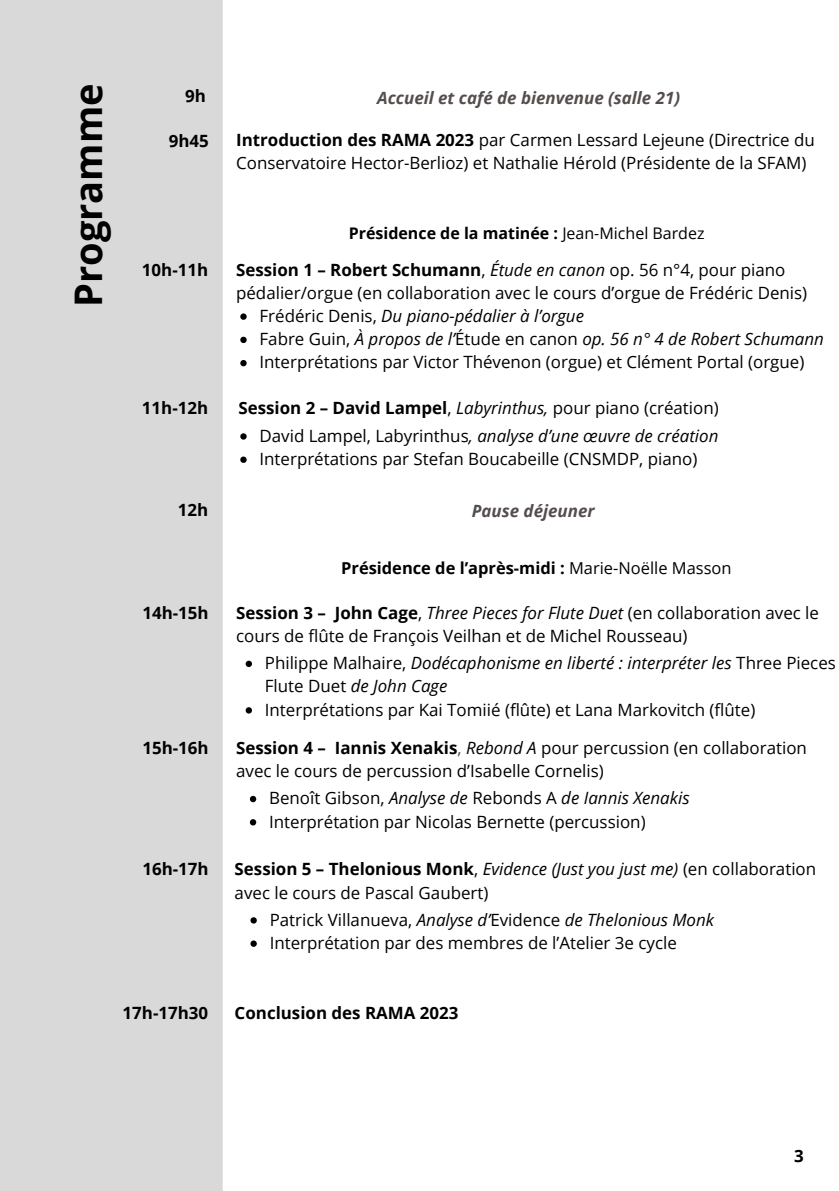
<style>
.page{position:relative;width:839px;height:1191px;background:#fff}
.page>*{position:absolute;margin:0;border:0;box-sizing:border-box;transform-origin:0 0}
.t1{font:700 38px "Open Sans";color:#000}
.t2{font:17px/23.2px "Open Sans";color:#000}
.t3{font:italic 17px/23.2px "Open Sans";color:#000}
.t4{font:700 17px "Open Sans";color:#000}
.t5{font:italic 700 17px "Open Sans";color:#544d4c}
.t6{font:700 16.4px "Open Sans";color:#000}
.t7{font:700 16px "Open Sans";color:#000}
.s1{font-weight:700}
.s2{font-weight:400}
.s3{font-style:italic}
.s4{font-style:normal}
.s5{font-weight:400;font-style:italic}
.s6{color:#544d4c}
</style>
<div class="page">
<div style="left:0;top:0;width:223px;height:1191px;background:#d9d9d9"></div>
<svg style="left:240px;top:313px;width:7px;height:7px"></svg>
<svg style="left:240px;top:337px;width:7px;height:6px"></svg>
<svg style="left:240px;top:360px;width:7px;height:6px"></svg>
<svg style="left:240px;top:433px;width:7px;height:7px"></svg>
<svg style="left:240px;top:457px;width:7px;height:6px"></svg>
<svg style="left:246px;top:661px;width:6px;height:6px"></svg>
<svg style="left:246px;top:707px;width:6px;height:7px"></svg>
<svg style="left:250px;top:917px;width:7px;height:7px"></svg>
<svg style="left:250px;top:941px;width:7px;height:6px"></svg>
<svg style="left:250px;top:796px;width:6px;height:6px"></svg>
<svg style="left:250px;top:819px;width:6px;height:6px"></svg>
<p class="t1" style="left:61px;top:307px;width:225px;rotate:-90deg">Programme</p>
<p class="t4" style="left:185px;top:84px;width:22px">9h</p>
<p class="t5" style="left:377px;top:86px;width:304px">Accueil et café de bienvenue (salle 21)</p>
<p class="t4" style="left:169px;top:129px;width:42px">9h45</p>
<p class="t2" style="left:236px;top:128px;width:580px"><span class="s1">Introduction des RAMA 2023</span> par Carmen Lessard Lejeune (Directrice du<br>Conservatoire Hector-Berlioz) et Nathalie Hérold (Présidente de la SFAM)</p>
<p class="t7" style="left:349px;top:222px;width:357px">Présidence de la matinée : <span class="s2">Jean-Michel Bardez</span></p>
<p class="t4" style="left:142px;top:257px;width:68px">10h-11h</p>
<p class="t2" style="left:236px;top:257px;width:572px"><span class="s1">Session 1 – Robert Schumann</span>, <span class="s3">Étude en canon</span> op. 56 n°4, pour piano pédalier/orgue (en collaboration avec le cours d’orgue de Frédéric Denis)</p>
<p class="t3" style="left:259px;top:304px;width:326px"><span class="s4">Frédéric Denis,</span> Du piano-pédalier à l’orgue</p>
<p class="t3" style="left:259px;top:327px;width:566px"><span class="s4">Fabre Guin,</span> À propos de l’<span class="s4">Étude en canon</span> op. 56 n° 4 de Robert Schumann</p>
<p class="t2" style="left:259px;top:350px;width:546px">Interprétations par Victor Thévenon (orgue) et Clément Portal (orgue)</p>
<p class="t4" style="left:142px;top:396px;width:68px">11h-12h</p>
<p class="t4" style="left:238px;top:396px;width:482px">Session 2 – David Lampel<span class="s2">,</span> <span class="s5">Labyrinthus,</span> <span class="s2">pour piano (création)</span></p>
<p class="t3" style="left:259px;top:424px;width:460px"><span class="s4">David Lampel, Labyrinthus</span>, analyse d’une œuvre de création</p>
<p class="t2" style="left:259px;top:447px;width:439px">Interprétations par Stefan Boucabeille (CNSMDP, piano)</p>
<p class="t4" style="left:178px;top:498px;width:32px">12h</p>
<p class="t5" style="left:471px;top:498px;width:124px">Pause déjeuner</p>
<p class="t6" style="left:341px;top:557px;width:392px">Présidence de l’après-midi : <span class="s2">Marie-Noëlle Masson</span></p>
<p class="t4" style="left:142px;top:600px;width:68px">14h-15h</p>
<p class="t2" style="left:236px;top:600px;width:584px"><span class="s1">Session 3 – John Cage</span>, <span class="s3">Three Pieces for Flute Duet</span> (en collaboration avec le cours de flûte de François Veilhan et de Michel Rousseau)</p>
<p class="t3" style="left:265px;top:651px;width:572px"><span class="s4">Philippe Malhaire,</span> Dodécaphonisme en liberté : interpréter les <span class="s4">Three Pieces<br>Flute Duet</span> de John Cage</p>
<p class="t2" style="left:265px;top:697px;width:492px">Interprétations par Kai Tomiié (flûte) et Lana Markovitch (flûte)</p>
<p class="t4" style="left:142px;top:736px;width:68px">15h-16h</p>
<p class="t2" style="left:236px;top:736px;width:572px"><span class="s1">Session 4 – Iannis Xenakis</span><span class="s6">,</span> <span class="s3">Rebond A</span> pour percussion (en collaboration avec le cours de percussion d’Isabelle Cornelis)</p>
<p class="t3" style="left:269px;top:786px;width:422px"><span class="s4">Benoît Gibson,</span> Analyse de <span class="s4">Rebonds A</span> de Iannis Xenakis</p>
<p class="t2" style="left:269px;top:809px;width:378px">Interprétation par Nicolas Bernette (percussion)</p>
<p class="t4" style="left:142px;top:857px;width:68px">16h-17h</p>
<p class="t2" style="left:234px;top:857px;width:583px"><span class="s1">Session 5 – Thelonious Monk</span>, <span class="s3">Evidence (Just you just me)</span> (en collaboration avec le cours de Pascal Gaubert)</p>
<p class="t2" style="left:270px;top:908px;width:446px">Patrick Villanueva, <span class="s3">Analyse d’</span>Evidence <span class="s3">de Thelonious Monk</span></p>
<p class="t2" style="left:270px;top:931px;width:408px">Interprétation par des membres de l’Atelier 3e cycle</p>
<p class="t4" style="left:123px;top:1000px;width:87px">17h-17h30</p>
<p class="t4" style="left:234px;top:1000px;width:225px">Conclusion des RAMA 2023</p>
<p class="t4" style="left:794px;top:1144px;width:11px">3</p>
</div>
